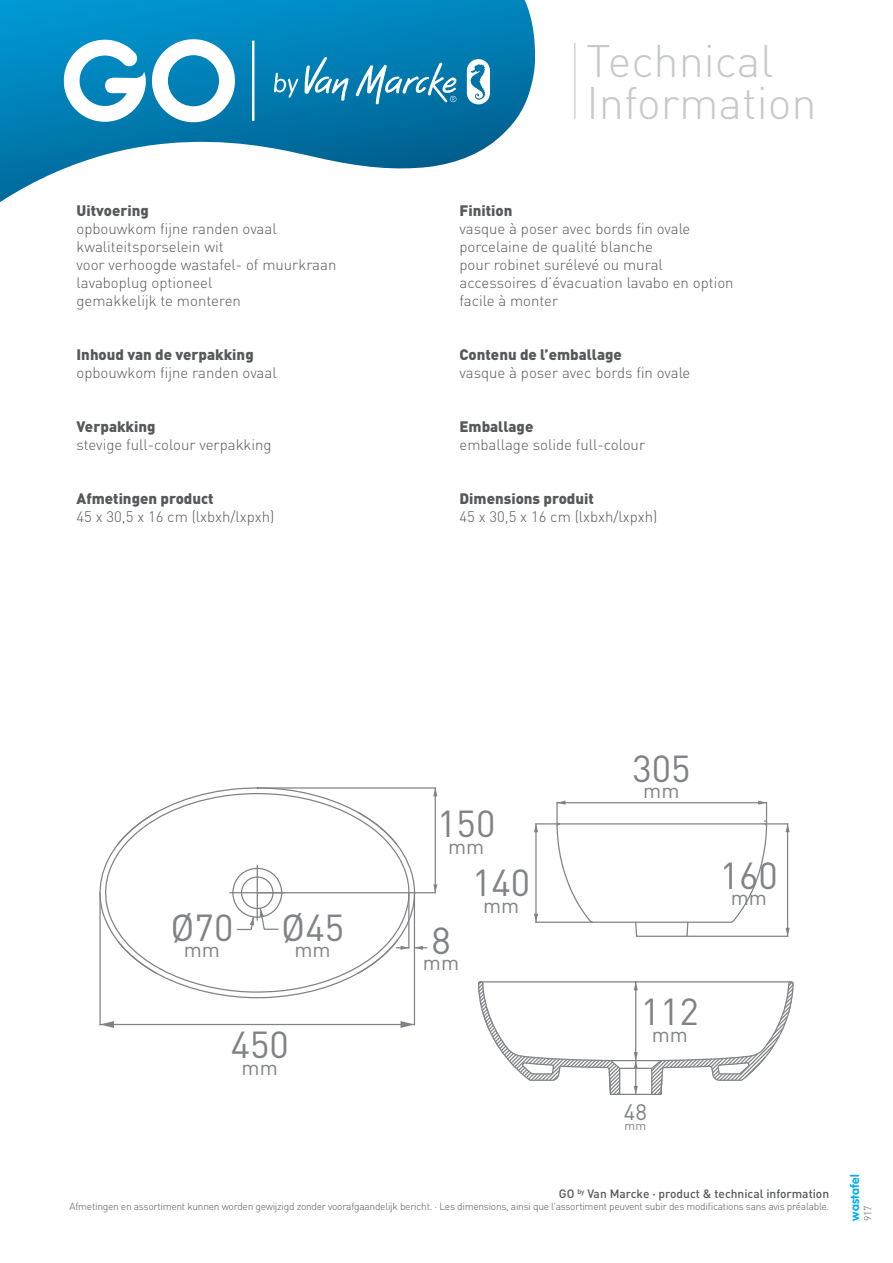
<style>
.page{position:relative;width:893px;height:1263px;background:#fff}
.page>*{position:absolute;margin:0;border:0;box-sizing:border-box;transform-origin:0 0}
.t1{font:300 45px "DINOT";color:#c7c8ca}
.t2{font:37.2px "DINOT";color:#808285}
.t3{font:22.2px "DINOT";color:#808285}
.t4{font:20.7px "DINOT";color:#808285}
.t5{font:300 15px "DINOT";color:#57585a}
.t6{font:900 15px "DINOT";color:#57585a}
.t7{font:500 12px "DINOT";color:#57585a}
.t8{font:700 12px "VAG Rounded Std";letter-spacing:.025em;color:#00aeef}
.t9{font:300 10.2px "DINOT";letter-spacing:-.025em;color:#57585a}
</style>
<div class="page">
<svg style="left:0;top:0;width:535px;height:202px"></svg>
<svg style="left:274px;top:73px;width:24px;height:25px"></svg>
<svg style="left:467px;top:59px;width:23px;height:45px"></svg>
<svg style="left:304px;top:57px;width:45px;height:45px"></svg>
<svg style="left:355px;top:62px;width:102px;height:43px"></svg>
<svg style="left:152px;top:39px;width:83px;height:83px"></svg>
<svg style="left:63px;top:36px;width:83px;height:86px"></svg>
<hr style="left:252px;top:41px;width:2px;height:80px;background:#fff">
<hr style="left:574px;top:43px;width:1px;height:76px;background:#d1d2d4">
<svg style="left:99px;top:787px;width:320px;height:216px"></svg>
<svg style="left:102px;top:792px;width:308px;height:202px"></svg>
<hr style="left:481px;top:981px;width:310px;height:1px;background:#808285">
<hr style="left:611px;top:1060px;width:50px;height:1px;background:#808285">
<hr style="left:620px;top:1068px;width:32px;height:1px;background:#808285">
<svg style="left:478px;top:981px;width:143px;height:114px"></svg>
<hr style="left:620px;top:1094px;width:32px;height:1px;background:#808285">
<hr style="left:230px;top:892px;width:55px;height:1px;background:#808285">
<svg style="left:650px;top:981px;width:143px;height:114px"></svg>
<svg style="left:433px;top:884px;width:4px;height:9px"></svg>
<svg style="left:433px;top:789px;width:4px;height:7px"></svg>
<svg style="left:100px;top:1021px;width:14px;height:7px"></svg>
<svg style="left:401px;top:1021px;width:13px;height:7px"></svg>
<svg style="left:634px;top:1086px;width:4px;height:8px"></svg>
<hr style="left:635px;top:1060px;width:1px;height:34px;background:#808285">
<hr style="left:258px;top:892px;width:178px;height:1px;background:#808285">
<hr style="left:258px;top:787px;width:178px;height:2px;background:#808285">
<hr style="left:435px;top:788px;width:1px;height:105px;background:#808285">
<hr style="left:414px;top:893px;width:1px;height:132px;background:#808285">
<hr style="left:99px;top:893px;width:2px;height:132px;background:#808285">
<hr style="left:100px;top:1024px;width:314px;height:1px;background:#808285">
<hr style="left:408px;top:893px;width:1px;height:55px;background:#808285">
<svg style="left:356px;top:939px;width:71px;height:36px"></svg>
<svg style="left:232px;top:860px;width:51px;height:71px"></svg>
<svg style="left:634px;top:981px;width:4px;height:9px"></svg>
<svg style="left:634px;top:1052px;width:4px;height:16px"></svg>
<hr style="left:635px;top:982px;width:1px;height:78px;background:#808285">
<svg style="left:534px;top:800px;width:256px;height:137px"></svg>
<hr style="left:556px;top:802px;width:2px;height:24px;background:#808285">
<hr style="left:557px;top:802px;width:209px;height:1px;background:#808285">
<p class="t6" style="left:77px;top:200px;width:74px">Uitvoering</p>
<p class="t5" style="left:77px;top:218px;width:202px">opbouwkom fijne randen ovaal</p>
<p class="t5" style="left:77px;top:236px;width:149px">kwaliteitsporselein wit</p>
<p class="t5" style="left:77px;top:254px;width:261px">voor verhoogde wastafel- of muurkraan</p>
<p class="t5" style="left:77px;top:272px;width:137px">lavaboplug optioneel</p>
<p class="t5" style="left:77px;top:290px;width:166px">gemakkelijk te monteren</p>
<p class="t6" style="left:77px;top:344px;width:179px">Inhoud van de verpakking</p>
<p class="t5" style="left:77px;top:362px;width:202px">opbouwkom fijne randen ovaal</p>
<p class="t6" style="left:77px;top:416px;width:81px">Verpakking</p>
<p class="t5" style="left:77px;top:434px;width:197px">stevige full-colour verpakking</p>
<p class="t6" style="left:77px;top:488px;width:139px">Afmetingen product</p>
<p class="t5" style="left:77px;top:506px;width:199px">45 x 30,5 x 16 cm (lxbxh/lxpxh)</p>
<p class="t1" style="left:587px;top:30px;width:188px">Technical</p>
<p class="t1" style="left:587px;top:72px;width:232px">Information</p>
<p class="t6" style="left:459px;top:200px;width:54px">Finition</p>
<p class="t5" style="left:459px;top:218px;width:232px">vasque à poser avec bords fin ovale</p>
<p class="t5" style="left:459px;top:236px;width:195px">porcelaine de qualité blanche</p>
<p class="t5" style="left:459px;top:254px;width:205px">pour robinet surélevé ou mural</p>
<p class="t5" style="left:459px;top:272px;width:276px">accessoires d’évacuation lavabo en option</p>
<p class="t5" style="left:459px;top:290px;width:100px">facile à monter</p>
<p class="t6" style="left:459px;top:344px;width:164px">Contenu de l’emballage</p>
<p class="t5" style="left:459px;top:362px;width:232px">vasque à poser avec bords fin ovale</p>
<p class="t6" style="left:459px;top:416px;width:75px">Emballage</p>
<p class="t5" style="left:459px;top:434px;width:187px">emballage solide full-colour</p>
<p class="t6" style="left:459px;top:488px;width:136px">Dimensions produit</p>
<p class="t5" style="left:459px;top:506px;width:199px">45 x 30,5 x 16 cm (lxbxh/lxpxh)</p>
<p class="t2" style="left:170px;top:902px;width:64px">Ø70</p>
<p class="t4" style="left:184px;top:935px;width:38px">mm</p>
<p class="t2" style="left:281px;top:902px;width:64px">Ø45</p>
<p class="t4" style="left:294px;top:935px;width:38px">mm</p>
<p class="t2" style="left:231px;top:1019px;width:60px">450</p>
<p class="t4" style="left:242px;top:1053px;width:38px">mm</p>
<p class="t2" style="left:437px;top:799px;width:60px">150</p>
<p class="t4" style="left:448px;top:832px;width:38px">mm</p>
<p class="t2" style="left:472px;top:858px;width:60px">140</p>
<p class="t4" style="left:483px;top:891px;width:38px">mm</p>
<p class="t4" style="left:423px;top:949px;width:38px"><sup>8</sup>m m</p>
<p class="t2" style="left:632px;top:743px;width:60px">305</p>
<p class="t4" style="left:643px;top:776px;width:38px">mm</p>
<p class="t2" style="left:720px;top:850px;width:60px">160</p>
<p class="t4" style="left:731px;top:883px;width:38px">mm</p>
<p class="t2" style="left:641px;top:986px;width:60px">112</p>
<p class="t4" style="left:652px;top:1020px;width:38px">mm</p>
<p class="t3" style="left:624px;top:1096px;width:25px">48<sub>mm</sub></p>
<p class="t7" style="left:559px;top:1185px;width:272px">GO <sup>by</sup> Van Marcke · product &amp; technical information</p>
<p class="t9" style="left:70px;top:1199px;width:761px">Afmetingen en assortiment kunnen worden gewijzigd zonder voorafgaandelijk bericht. · Les dimensions, ainsi que l’assortiment peuvent subir des modifications sans avis préalable.</p>
<p class="t8" style="left:848px;top:1221px;width:48px;rotate:-90deg">wastafel</p>
<p class="t9" style="left:861px;top:1221px;width:17px;rotate:-90deg">917</p>
</div>
